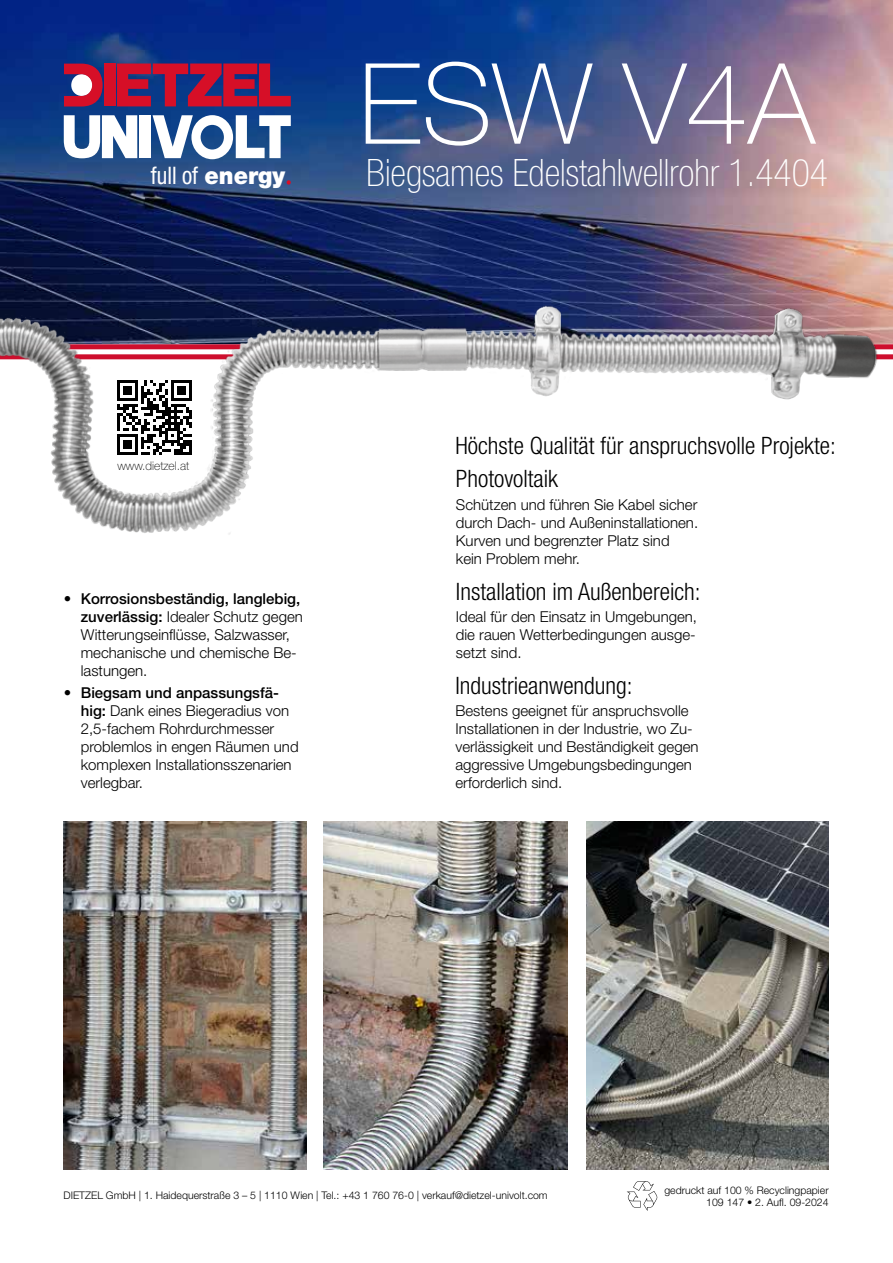
<style>
.page{position:relative;width:893px;height:1263px;background:#fff}
.page>*{position:absolute;margin:0;border:0;box-sizing:border-box;transform-origin:0 0}
.t1{font:100 112.35px "Helvetica Neue LT Pro";color:#fff}
.t2{font:100 condensed 37.8px "Helvetica Neue LT Pro";color:#fff}
.t3{font:condensed 24.15px "Helvetica Neue LT Pro";color:#fff;scale:.94 1}
.t4{font:300 condensed 24px/33.3px "Helvetica Neue LT Pro";color:#000}
.t5{font:300 15px/18px "Helvetica Neue LT Pro";color:#000}
.t6{font:100 12px "Helvetica Neue LT Pro";color:#000}
.t7{font:300 10.5px/12px "Helvetica Neue LT Pro";color:#000;text-align:right}
.s1{font-weight:900;font-stretch:normal}
.s2{font-weight:500}
</style>
<div class="page">
<img style="left:0;top:0;width:893px;height:344px">
<img style="left:0;top:301px;width:878px;height:234px">
<div style="left:104px;top:64px;width:11px;height:42px;background:#d60f27"></div>
<div style="left:140px;top:115px;width:11px;height:43px;background:#fff"></div>
<svg style="left:64px;top:115px;width:73px;height:43px"></svg>
<svg style="left:117px;top:64px;width:174px;height:42px;background:#8b1d4a"></svg>
<svg style="left:64px;top:64px;width:39px;height:43px"></svg>
<svg style="left:153px;top:115px;width:138px;height:44px"></svg>
<svg style="left:287px;top:180px;width:4px;height:5px"></svg>
<svg style="left:117px;top:380px;width:75px;height:75px"></svg>
<img style="left:323px;top:822px;width:244px;height:347px">
<img style="left:64px;top:822px;width:242px;height:347px">
<img style="left:586px;top:822px;width:243px;height:347px">
<svg style="left:627px;top:1181px;width:30px;height:30px"></svg>
<h3 class="t3" style="left:151px;top:161px;width:144px">full of <span class="s1">energy</span></h3>
<h1 class="t1" style="left:359px;top:37px;width:458px">ESW V4A</h1>
<h2 class="t2" style="left:366px;top:151px;width:464px">Biegsames Edelstahlwellrohr 1.4404</h2>
<p class="t6" style="left:117px;top:459px;width:73px">www.dietzel.at</p>
<h3 class="t4" style="left:455px;top:429px;width:382px">Höchste Qualität für anspruchsvolle Projekte:<br>Photovoltaik</h3>
<p class="t5" style="left:456px;top:495px;width:244px">Schützen und führen Sie Kabel sicher durch Dach- und Außeninstallationen.<br>Kurven und begrenzter Platz sind kein Problem mehr.</p>
<h3 class="t4" style="left:456px;top:575px;width:246px">Installation im Außenbereich:</h3>
<p class="t5" style="left:456px;top:608px;width:243px;text-align:justify">Ideal für den Einsatz in Umgebungen, die rauen Wetterbedingungen ausge&shy;setzt sind.</p>
<p class="t5" style="left:81px;top:589px;width:224px;text-indent:-17px">• <span class="s2">Korrosionsbeständig, langlebig, zuverlässig:</span> Idealer Schutz gegen<br>Witterungseinflüsse, Salzwasser, mechanische und chemische Be&shy;lastungen.</p>
<p class="t5" style="left:81px;top:683px;width:219px;text-indent:-17px">• <span class="s2">Biegsam und anpassungsfä&shy;hig:</span> Dank eines Biegeradius von<br>2,5-fachem Rohrdurchmesser problemlos in engen Räumen und komplexen Installationsszenarien verlegbar.</p>
<h3 class="t4" style="left:455px;top:669px;width:179px">Industrieanwendung:</h3>
<p class="t5" style="left:455px;top:702px;width:245px">Bestens geeignet für anspruchsvolle Installationen in der Industrie, wo Zu&shy;verlässigkeit und Beständigkeit gegen aggressive Umgebungsbedingungen erforderlich sind.</p>
<p class="t7" style="left:64px;top:1189px;width:486px">DIETZEL GmbH | 1. Haidequerstraße 3 – 5 | 1110 Wien | Tel.: +43 1 760 76-0 | verkauf@dietzel-univolt.com</p>
<p class="t7" style="left:664px;top:1184px;width:166px">gedruckt auf 100 % Recyclingpapier<br>109 147 • 2. Aufl. 09-2024</p>
</div>
